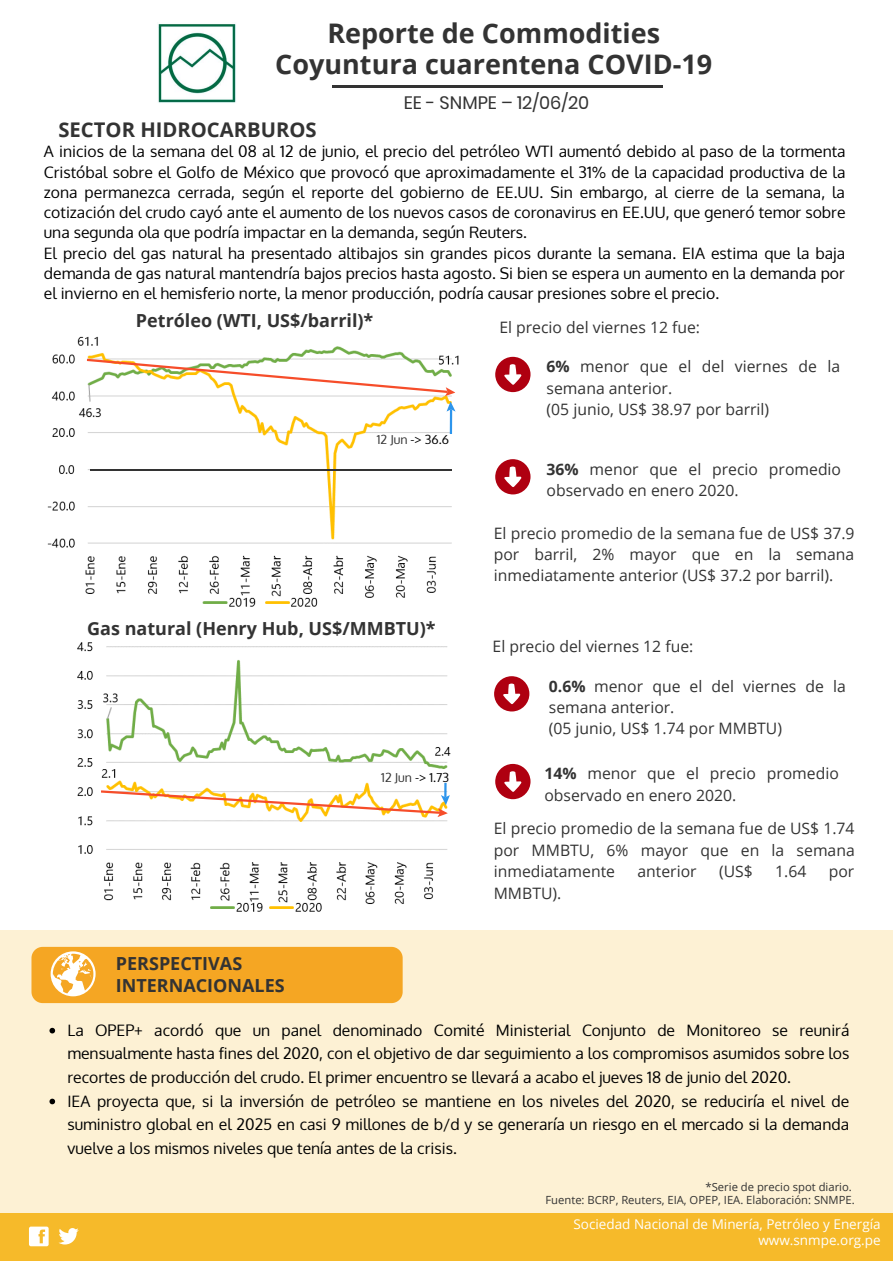
<style>
.page{position:relative;width:893px;height:1262px;background:#fff}
.page>*{position:absolute;margin:0;border:0;box-sizing:border-box;transform-origin:0 0}
.t1{font:700 27px/31.5px "Open Sans";color:#333;text-align:center}
.t2{font:700 20.25px "Open Sans";color:#333}
.t3{font:700 18px/21.3px "Open Sans";color:#333}
.t4{font:18px "Poppins";color:#333}
.t5{font:15.75px/20.2px "Oxygen";color:#000}
.t6{font:15.75px/21.3px "Open Sans";color:#333}
.t7{font:13.5px/15.8px "Open Sans";color:#fff;text-align:right}
.t8{font:12.3px "Oxygen";color:#000}
.t9{font:11.25px/13.5px "Open Sans";color:#333;text-align:right}
.s1{color:#333}
.s2{font-weight:700}
</style>
<div class="page">
<img style="left:77px;top:642px;width:374px;height:270px">
<img style="left:47px;top:336px;width:412px;height:271px">
<div style="left:0;top:930px;width:892px;height:315px;background:#fdf1d4"></div>
<img style="left:158px;top:24px;width:78px;height:79px">
<hr style="left:332px;top:85px;width:330px;height:3px;background:#333">
<div style="left:0;top:1213px;width:892px;height:47px;background:#f6ba2a"></div>
<svg style="left:29px;top:1226px;width:20px;height:20px"></svg>
<svg style="left:58px;top:1228px;width:21px;height:16px"></svg>
<svg style="left:31px;top:946px;width:371px;height:57px;background:#f5ab30"></svg>
<svg style="left:49px;top:1027px;width:6px;height:6px"></svg>
<svg style="left:49px;top:1098px;width:6px;height:6px"></svg>
<svg style="left:495px;top:459px;width:35px;height:35px"></svg>
<svg style="left:495px;top:763px;width:35px;height:36px"></svg>
<svg style="left:87px;top:359px;width:368px;height:52px"></svg>
<hr style="left:450px;top:409px;width:2px;height:25px;background:#2d95ec">
<svg style="left:101px;top:782px;width:349px;height:35px"></svg>
<hr style="left:90px;top:469px;width:361px;height:1px;background:#333">
<svg style="left:494px;top:676px;width:35px;height:35px"></svg>
<svg style="left:495px;top:356px;width:35px;height:36px"></svg>
<h1 class="t1" style="left:275px;top:16px;width:438px">Reporte de Commodities<br>Coyuntura cuarentena COVID-19</h1>
<p class="t2" style="left:58px;top:116px;width:260px">SECTOR HIDROCARBUROS</p>
<p class="t4" style="left:403px;top:92px;width:187px">EE - SNMPE – 12/06/20</p>
<p class="t5" style="left:44px;top:142px;width:803px">A inicios de la semana del 08 al 12 de junio, el precio del petróleo WTI aumentó debido al paso de la tormenta Cristóbal sobre el Golfo de México que provocó que aproximadamente el 31% de la capacidad productiva de la zona permanezca cerrada, según el reporte del gobierno de EE.UU. Sin embargo, al cierre de la semana, la cotización del crudo cayó ante el aumento de los nuevos casos de coronavirus en EE.UU, que generó temor sobre una segunda ola que podría impactar en la demanda, según Reuters.<br>El precio del gas natural ha presentado altibajos sin grandes picos durante la semana. EIA estima que la baja demanda de gas natural mantendría bajos precios hasta agosto. Si bien se espera un aumento en la demanda por el invierno en el hemisferio norte, la menor producción, podría causar presiones sobre el precio.</p>
<p class="t3" style="left:136px;top:309px;width:239px">Petróleo (WTI, US$/barril)*</p>
<p class="t8" style="left:377px;top:431px;width:74px"><span class="s1">12 Jun</span> -&gt; 36.6</p>
<p class="t3" style="left:87px;top:617px;width:350px">Gas natural (Henry Hub, US$/MMBTU)*</p>
<p class="t8" style="left:381px;top:768px;width:69px"><span class="s1">12 Jun</span> -&gt; 1.73</p>
<p class="t6" style="left:499px;top:316px;width:202px">El precio del viernes 12 fue:</p>
<p class="t6" style="left:546px;top:355px;width:295px"><span class="s2">6%</span> menor que el del viernes de la semana anterior.<br>(05 junio, US$ 38.97 por barril)</p>
<p class="t6" style="left:546px;top:458px;width:296px"><span class="s2">36%</span> menor que el precio promedio observado en enero 2020.</p>
<p class="t6" style="left:493px;top:522px;width:362px;text-align:justify">El precio promedio de la semana fue de US$ 37.9 por barril, 2% mayor que en la semana inmediatamente anterior (US$ 37.2 por barril).</p>
<p class="t6" style="left:492px;top:635px;width:202px">El precio del viernes 12 fue:</p>
<p class="t6" style="left:549px;top:675px;width:298px"><span class="s2">0.6%</span> menor que el del viernes de la semana anterior.<br>(05 junio, US$ 1.74 por MMBTU)</p>
<p class="t6" style="left:544px;top:762px;width:296px"><span class="s2">14%</span> menor que el precio promedio observado en enero 2020.</p>
<p class="t6" style="left:493px;top:817px;width:362px;text-align:justify">El precio promedio de la semana fue de US$ 1.74 por MMBTU, 6% mayor que en la semana inmediatamente</p>
<p class="t6" style="left:637px;top:860px;width:61px">anterior</p>
<p class="t6" style="left:719px;top:860px;width:35px">(US$</p>
<p class="t6" style="left:775px;top:860px;width:33px">1.64</p>
<p class="t6" style="left:828px;top:860px;width:27px">por</p>
<p class="t6" style="left:493px;top:881px;width:69px">MMBTU).</p>
<p class="t3" style="left:116px;top:952px;width:170px">PERSPECTIVAS<br>INTERNACIONALES</p>
<p class="t5" style="left:67px;top:1018px;width:783px;line-height:23.5px">La OPEP+ acordó que un panel denominado Comité Ministerial Conjunto de Monitoreo se reunirá mensualmente hasta fines del 2020, con el objetivo de dar seguimiento a los compromisos asumidos sobre los recortes de producción del crudo. El primer encuentro se llevará a acabo el jueves 18 de junio del 2020.<br>IEA proyecta que, si la inversión de petróleo se mantiene en los niveles del 2020, se reduciría el nivel de suministro global en el 2025 en casi 9 millones de b/d y se generaría un riesgo en el mercado si la demanda vuelve a los mismos niveles que tenía antes de la crisis.</p>
<p class="t9" style="left:545px;top:1179px;width:311px">*Serie de precio spot diario.<br>Fuente: BCRP, Reuters, EIA, OPEP, IEA. Elaboración: SNMPE.</p>
<p class="t7" style="left:573px;top:1215px;width:309px">Sociedad Nacional de Minería, Petróleo y Energía www.snmpe.org.pe</p>
</div>
